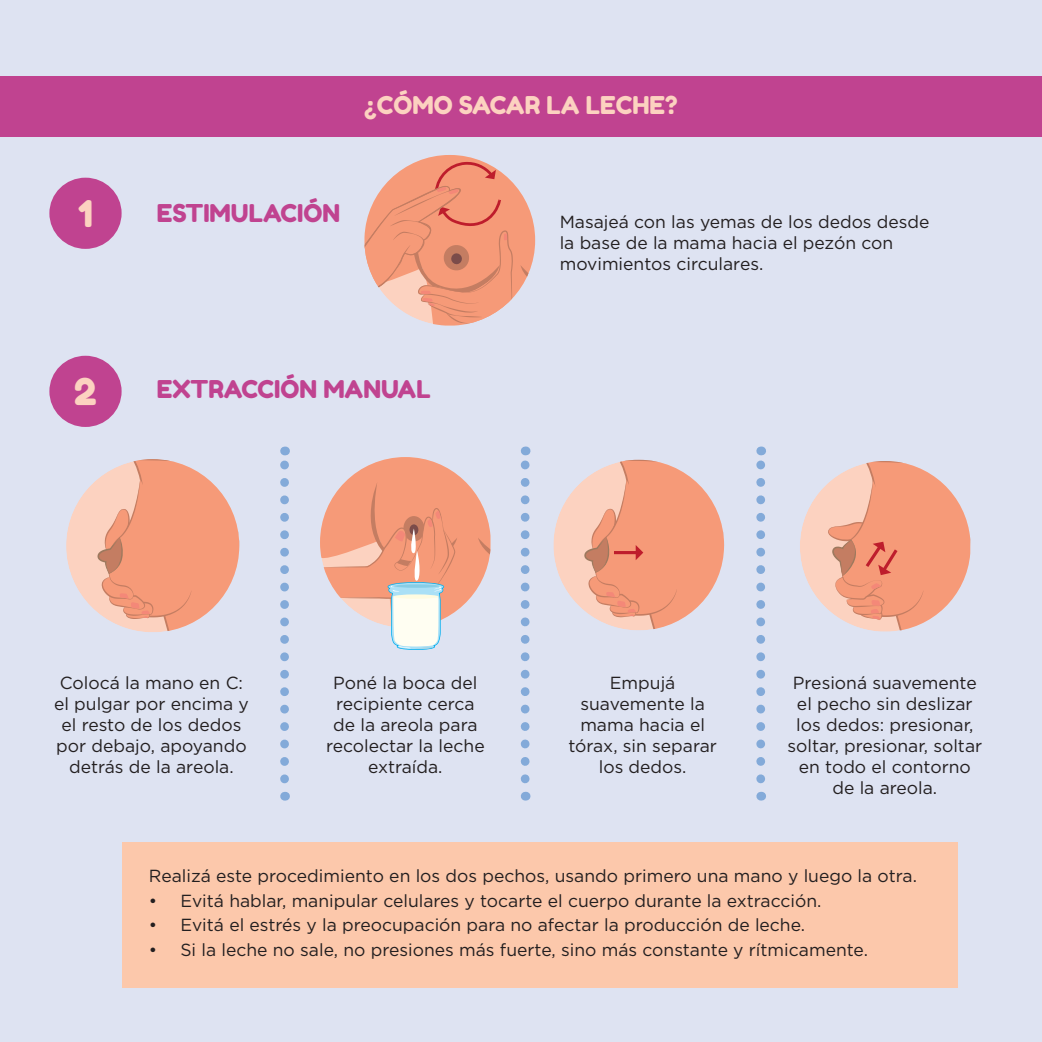
<style>
.page{position:relative;width:1042px;height:1042px;background:#dee3f2}
.page>*{position:absolute;margin:0;border:0;box-sizing:border-box;transform-origin:0 0}
.t1{font:36.75px "Fredoka One";color:#fcd2c0}
.t2{font:24.5px "Fredoka One";color:#c04390}
.t3{font:24.5px "Fredoka One";color:#fcd2c0}
.t4{font:17.5px/21px "Gotham";color:#231f20;text-align:center}
</style>
<div class="page">
<div style="left:122px;top:842px;width:835px;height:146px;background:#fcc8ab"></div>
<div style="left:0;top:76px;width:1042px;height:60px;background:#c04390"></div>
<div style="left:49px;top:356px;width:73px;height:71px;background:#c04390;border-radius:50%"></div>
<div style="left:49px;top:178px;width:73px;height:71px;background:#c04390;border-radius:50%"></div>
<svg style="left:364px;top:155px;width:171px;height:170px"></svg>
<svg style="left:320px;top:457px;width:170px;height:193px"></svg>
<div style="left:553px;top:460px;width:171px;height:170px;background:#fcd2c0;border-radius:50%"></div>
<svg style="left:583px;top:460px;width:141px;height:170px"></svg>
<div style="left:800px;top:461px;width:170px;height:170px;background:#fcd2c0;border-radius:50%"></div>
<svg style="left:827px;top:461px;width:143px;height:170px"></svg>
<svg style="left:280px;top:446px;width:9px;height:333px"></svg>
<svg style="left:521px;top:446px;width:8px;height:333px"></svg>
<svg style="left:756px;top:446px;width:9px;height:333px"></svg>
<div style="left:66px;top:459px;width:173px;height:173px;background:#fcd2c0;border-radius:50%"></div>
<svg style="left:96px;top:459px;width:143px;height:173px"></svg>
<h1 class="t1" style="left:78px;top:191px;width:16px">1</h1>
<h1 class="t1" style="left:74px;top:369px;width:24px">2</h1>
<h2 class="t3" style="left:364px;top:90px;width:315px">¿CÓMO SACAR LA LECHE?</h2>
<h2 class="t2" style="left:157px;top:198px;width:185px">ESTIMULACIÓN</h2>
<p class="t4" style="left:560px;top:211px;width:371px;text-align:left">Masajeá con las yemas de los dedos desde la base de la mama hacia el pezón con movimientos circulares.</p>
<h2 class="t2" style="left:157px;top:374px;width:275px">EXTRACCIÓN MANUAL</h2>
<p class="t4" style="left:54px;top:671px;width:196px">Colocá la mano en C: el pulgar por encima y el resto de los dedos por debajo, apoyando detrás de la areola.</p>
<p class="t4" style="left:326px;top:671px;width:160px">Poné la boca del recipiente cerca de la areola para recolectar la leche extraída.</p>
<p class="t4" style="left:568px;top:671px;width:150px">Empujá suavemente la mama hacia el tórax, sin separar los dedos.</p>
<p class="t4" style="left:787px;top:671px;width:196px">Presioná suavemente el pecho sin deslizar los dedos: presionar, soltar, presionar, soltar en todo el contorno de la areola.</p>
<p class="t4" style="left:149px;top:865px;width:769px">Realizá este procedimiento en los dos pechos, usando primero una mano y luego la otra.</p>
<p class="t4" style="left:149px;top:890px;width:674px">• Evitá hablar, manipular celulares y tocarte el cuerpo durante la extracción.</p>
<p class="t4" style="left:149px;top:914px;width:658px">• Evitá el estrés y la preocupación para no afectar la producción de leche.</p>
<p class="t4" style="left:149px;top:939px;width:720px">• Si la leche no sale, no presiones más fuerte, sino más constante y rítmicamente.</p>
</div>
